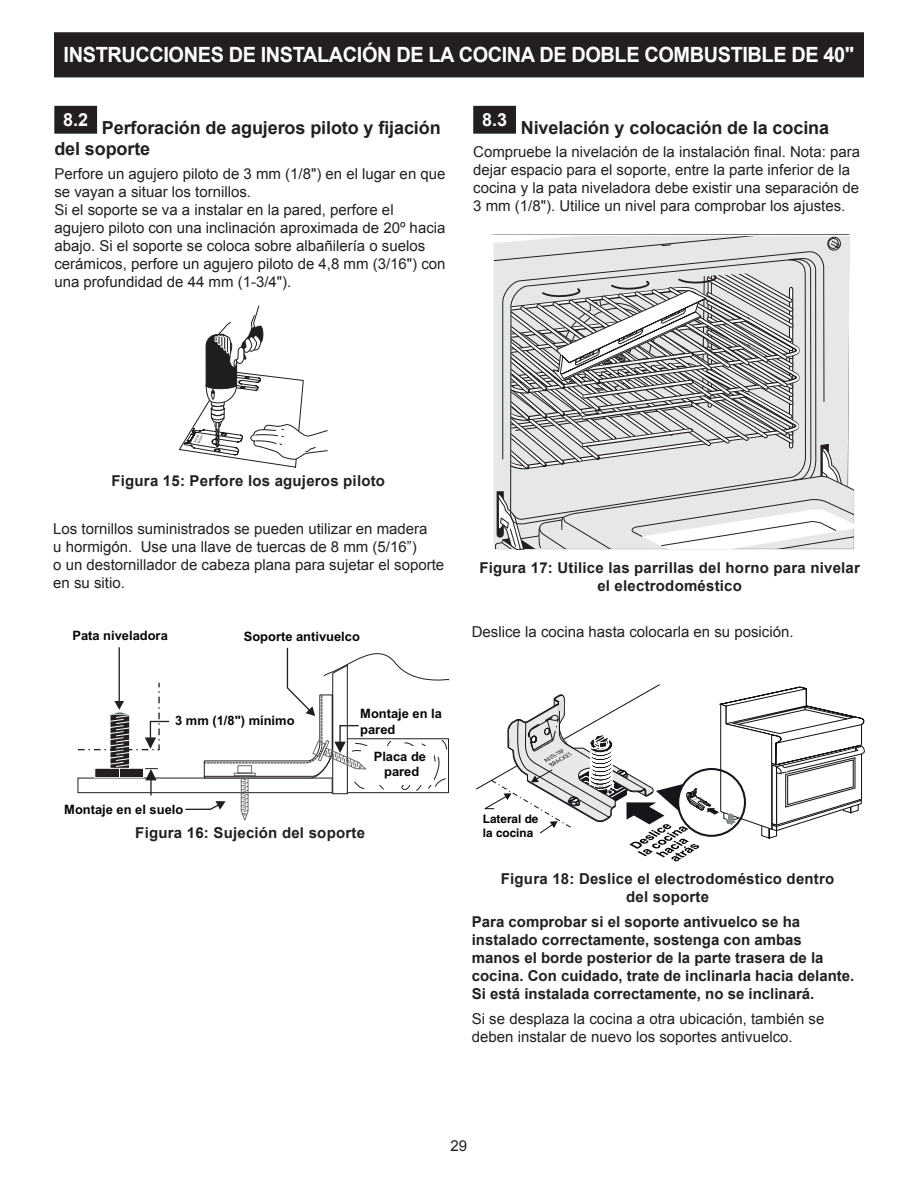
<style>
.page{position:relative;width:918px;height:1188px;background:#fff}
.page>*{position:absolute;margin:0;border:0;box-sizing:border-box;transform-origin:0 0}
.t1{font:700 21px "Arial";letter-spacing:-.02em;color:#fff;scale:.95 1}
.t2{font:700 18px/21.6px "Arial";letter-spacing:-.005em;color:#231f20}
.t3{font:15px/18px "Arial";color:#231f20}
.t4{font:700 15px/18px "Arial";color:#231f20;text-align:center}
.t5{font:700 12.9px/15.5px "Arial";color:#050504}
.t6{font:700 11.7px/14.1px "Helvetica";color:#000001}
</style>
<div class="page">
<div style="left:55px;top:33px;width:808px;height:44px;background:#231f20"></div>
<div style="left:54px;top:32px;width:810px;height:45px;border:2px solid #231f20"></div>
<div style="left:56px;top:107px;width:40px;height:25px;background:#231f20"></div>
<div style="left:54px;top:106px;width:43px;height:28px;border:3px solid #231f20"></div>
<hr style="left:119px;top:647px;width:1px;height:55px;background:#231f20">
<div style="left:78px;top:778px;width:254px;height:15px;background:#fff;border:1px solid #231f20"></div>
<svg style="left:77px;top:681px;width:93px;height:114px"></svg>
<svg style="left:184px;top:647px;width:265px;height:173px"></svg>
<div style="left:475px;top:107px;width:39px;height:25px;background:#231f20"></div>
<div style="left:473px;top:106px;width:43px;height:28px;border:3px solid #231f20"></div>
<svg style="left:179px;top:305px;width:149px;height:163px"></svg>
<svg style="left:493px;top:235px;width:361px;height:315px"></svg>
<svg style="left:476px;top:684px;width:389px;height:177px"></svg>
<h1 class="t1" style="left:64px;top:41px;width:834px">INSTRUCCIONES DE INSTALACIÓN DE LA COCINA DE DOBLE COMBUSTIBLE DE 40"</h1>
<p class="t2" style="left:54px;top:117px;width:388px;text-indent:9px"><sup>8.2</sup> Perforación de agujeros piloto y fijación del soporte</p>
<p class="t3" style="left:54px;top:165px;width:393px">Perfore un agujero piloto de 3 mm (1/8") en el lugar en que se vayan a situar los tornillos.<br>Si el soporte se va a instalar en la pared, perfore el agujero piloto con una inclinación aproximada de 20º hacia abajo. Si el soporte se coloca sobre albañilería o suelos cerámicos, perfore un agujero piloto de 4,8 mm (3/16") con una profundidad de 44 mm (1-3/4").</p>
<p class="t2" style="left:482px;top:117px;width:349px"><sup>8.3</sup> Nivelación y colocación de la cocina</p>
<p class="t3" style="left:473px;top:143px;width:388px">Compruebe la nivelación de la instalación final. Nota: para dejar espacio para el soporte, entre la parte inferior de la cocina y la pata niveladora debe existir una separación de 3 mm (1/8"). Utilice un nivel para comprobar los ajustes.</p>
<p class="t4" style="left:111px;top:472px;width:275px">Figura 15: Perfore los agujeros piloto</p>
<p class="t3" style="left:53px;top:520px;width:393px">Los tornillos suministrados se pueden utilizar en madera<br>u hormigón. Use una llave de tuercas de 8 mm (5/16”)<br>o un destornillador de cabeza plana para sujetar el soporte en su sitio.</p>
<p class="t5" style="left:72px;top:629px;width:97px">Pata niveladora</p>
<p class="t5" style="left:244px;top:629px;width:118px">Soporte antivuelco</p>
<p class="t5" style="left:175px;top:713px;width:121px">3 mm (1/8") mínimo</p>
<p class="t5" style="left:360px;top:706px;width:83px">Montaje en la pared</p>
<p class="t5" style="left:374px;top:749px;width:54px;text-align:center">Placa de pared</p>
<p class="t5" style="left:64px;top:802px;width:121px">Montaje en el suelo</p>
<p class="t4" style="left:135px;top:824px;width:231px">Figura 16: Sujeción del soporte</p>
<p class="t4" style="left:479px;top:559px;width:382px">Figura 17: Utilice las parrillas del horno para nivelar el electrodoméstico</p>
<p class="t3" style="left:472px;top:623px;width:323px">Deslice la cocina hasta colocarla en su posición.</p>
<p class="t6" style="left:483px;top:811px;width:57px">Lateral de la cocina</p>
<p class="t4" style="left:501px;top:871px;width:335px">Figura 18: Deslice el electrodoméstico dentro del soporte</p>
<p class="t4" style="left:472px;top:914px;width:384px;text-align:left">Para comprobar si el soporte antivuelco se ha instalado correctamente, sostenga con ambas<br>manos el borde posterior de la parte trasera de la cocina. Con cuidado, trate de inclinarla hacia delante.<br>Si está instalada correctamente, no se inclinará.</p>
<p class="t3" style="left:472px;top:1010px;width:354px">Si se desplaza la cocina a otra ubicación, también se deben instalar de nuevo los soportes antivuelco.</p>
<p class="t3" style="left:451px;top:1137px;width:18px">29</p>
</div>
